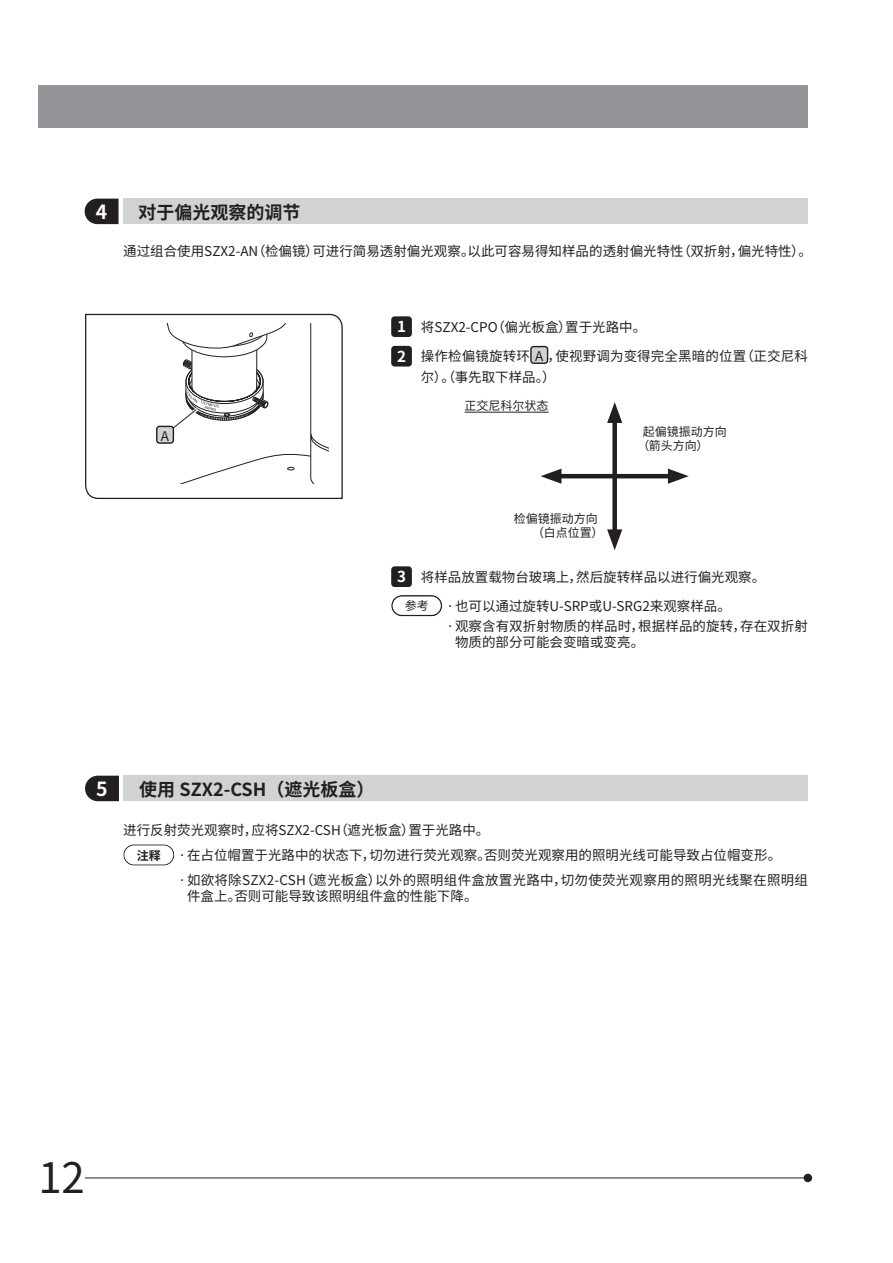
<style>
.page{position:relative;width:893px;height:1263px;background:#fff}
.page>*{position:absolute;margin:0;border:0;box-sizing:border-box;transform-origin:0 0}
.t1{font:42px "Noto Sans CJ Ksc";color:#231f20}
.t2{font:700 19.5px "Noto Sans CJ Ksc";color:#fff}
.t3{font:700 18px "Noto Sans CJ Ksc";color:#231f20}
.t4{font:700 15.15px/29.5px "Noto Sans CJ Ksc";color:#fff}
.t5{font:13.5px/24.8px "Noto Sans CJ Ksc";color:#231f20}
.t6{font:12px/13.5px "Noto Sans CJ Ksc";color:#231f20}
.t7{font:700 12px "Noto Sans CJ Ksc";color:#231f20}
</style>
<div class="page">
<div style="left:804px;top:1174px;width:8px;height:8px;background:#231f20;border-radius:50%"></div>
<hr style="left:85px;top:1177px;width:723px;height:1px;background:#231f20">
<div style="left:38px;top:85px;width:770px;height:43px;background:#939598"></div>
<svg style="left:85px;top:313px;width:258px;height:186px"></svg>
<svg style="left:100px;top:323px;width:228px;height:161px"></svg>
<div style="left:157px;top:426px;width:16px;height:17px;background:#d1d2d4;border-radius:3px"></div>
<div style="left:156px;top:426px;width:18px;height:18px;border:1px solid #231f20;border-radius:3px"></div>
<div style="left:531px;top:347px;width:17px;height:16px;background:#d1d2d4;border-radius:3px"></div>
<div style="left:530px;top:346px;width:18px;height:18px;border:1px solid #231f20;border-radius:3px"></div>
<div style="left:612px;top:415px;width:5px;height:123px;background:#231f20"></div>
<svg style="left:607px;top:402px;width:15px;height:21px"></svg>
<svg style="left:607px;top:529px;width:15px;height:21px"></svg>
<hr style="left:553px;top:474px;width:123px;height:4px;background:#231f20">
<svg style="left:541px;top:469px;width:20px;height:15px"></svg>
<svg style="left:668px;top:469px;width:21px;height:15px"></svg>
<hr style="left:465px;top:412px;width:84px;height:1px;background:#231f20">
<div style="left:391px;top:316px;width:21px;height:21px;background:#231f20;border-radius:3px"></div>
<div style="left:391px;top:346px;width:21px;height:20px;background:#231f20;border-radius:3px"></div>
<div style="left:391px;top:566px;width:21px;height:21px;background:#231f20;border-radius:3px"></div>
<div style="left:391px;top:595px;width:51px;height:21px;border:1px solid #231f20;border-radius:10px"></div>
<div style="left:123px;top:199px;width:684px;height:25px;background:#d1d2d4"></div>
<div style="left:123px;top:776px;width:685px;height:25px;background:#d1d2d4"></div>
<svg style="left:85px;top:199px;width:34px;height:25px"></svg>
<svg style="left:85px;top:776px;width:34px;height:25px"></svg>
<div style="left:123px;top:844px;width:51px;height:21px;border:1px solid #231f20;border-radius:10px"></div>
<h2 class="t2" style="left:96px;top:200px;width:13px">4</h2>
<h3 class="t3" style="left:139px;top:202px;width:163px">对于偏光观察的调节</h3>
<p class="t5" style="left:123px;top:239px;width:690px">通过组合使用SZX2-AN（检偏镜）可进行简易透射偏光观察。以此可容易得知样品的透射偏光特性（双折射，偏光特性）。</p>
<p class="t5" style="left:161px;top:423px;width:10px">A</p>
<p class="t4" style="left:397px;top:312px;width:10px">1<br>2</p>
<p class="t5" style="left:421px;top:312px;width:389px;line-height:29.5px">将SZX2-CPO（偏光板盒）置于光路中。<br>操作检偏镜旋转环 A ，使视野调为变得完全黑暗的位置（正交尼科</p>
<p class="t5" style="left:421px;top:365px;width:136px">尔）。（事先取下样品。）</p>
<p class="t6" style="left:465px;top:399px;width:85px">正交尼科尔状态</p>
<p class="t6" style="left:637px;top:426px;width:91px;text-indent:6px">起偏镜振动方向（箭头方向）</p>
<p class="t6" style="left:532px;top:512px;width:73px;text-indent:-18px">检偏镜振动方向（白点位置）</p>
<p class="t5" style="left:446px;top:562px;width:320px;line-height:29px;text-indent:-26px">将样品放置载物台玻璃上，然后旋转样品以进行偏光观察。·也可以通过旋转U-SRP或U-SRG2来观察样品。</p>
<p class="t5" style="left:455px;top:618px;width:354px;line-height:16.2px;text-indent:-9px">·观察含有双折射物质的样品时，根据样品的旋转，存在双折射物质的部分可能会变暗或变亮。</p>
<p class="t4" style="left:397px;top:562px;width:10px">3</p>
<p class="t6" style="left:405px;top:599px;width:25px">参考</p>
<h2 class="t2" style="left:96px;top:777px;width:13px">5</h2>
<h3 class="t3" style="left:139px;top:779px;width:237px">使用 SZX2-CSH（遮光板盒）</h3>
<p class="t5" style="left:179px;top:818px;width:631px;text-indent:-55px">进行反射荧光观察时，应将SZX2-CSH（遮光板盒）置于光路中。<br>·在占位帽置于光路中的状态下，切勿进行荧光观察。否则荧光观察用的照明光线可能导致占位帽变形。<br>·如欲将除SZX2-CSH（遮光板盒）以外的照明组件盒放置光路中，切勿使荧光观察用的照明光线聚在照明组</p>
<p class="t5" style="left:187px;top:884px;width:292px">件盒上。否则可能导致该照明组件盒的性能下降。</p>
<p class="t7" style="left:137px;top:848px;width:25px">注释</p>
<h1 class="t1" style="left:38px;top:1154px;width:48px">12</h1>
</div>
